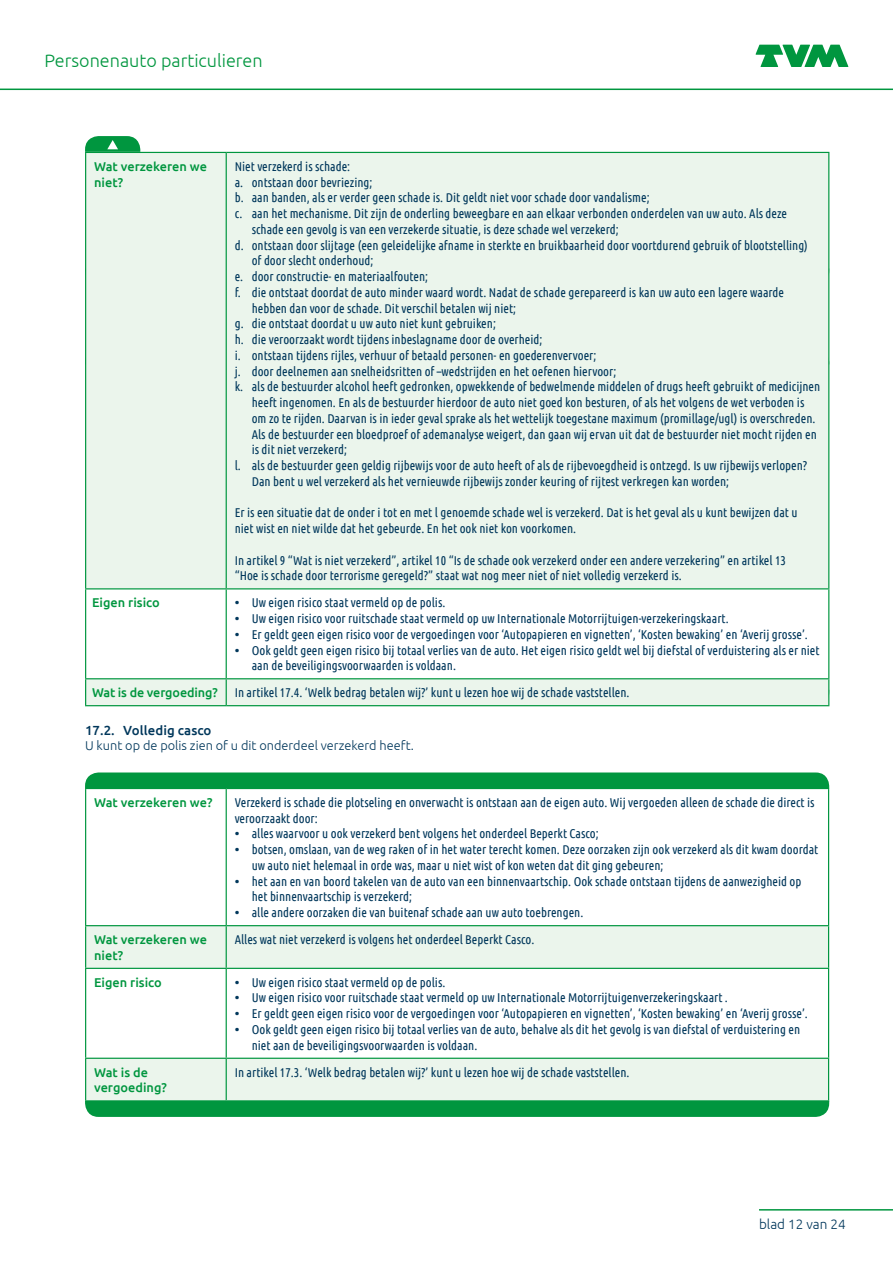
<style>
.page{position:relative;width:893px;height:1263px;background:#fff}
.page>*{position:absolute;margin:0;border:0;box-sizing:border-box;transform-origin:0 0}
.t1{font:300 18px "Ubuntu";color:#00963f}
.t2{font:300 13.5px "Ubuntu";color:#00375b}
.Bodykopje_bl_-_24{font:500 13.2px "Ubuntu";letter-spacing:.005em;color:#00375b}
.T_body_-_24{font:12.75px/15.8px "Ubuntu Condensed";color:#00375b}
.T_Body_vraag_-_24{font:500 12.75px/15.8px "Ubuntu";color:#00963f}
.Body_-_24{font:12.75px "Ubuntu Condensed";color:#00375b}
.Body_-_24-2{font:300 12.75px "Ubuntu";color:#00375b}
.s1{font-family:"Ubuntu";font-weight:500}
</style>
<div class="page">
<div style="left:85px;top:772px;width:744px;height:16px;background:#00963f"></div>
<svg style="left:85px;top:136px;width:55px;height:16px"></svg>
<div style="left:85px;top:1101px;width:744px;height:16px;background:#00963f"></div>
<svg style="left:756px;top:45px;width:92px;height:22px"></svg>
<hr style="left:0;top:89px;width:893px;height:1px;background:#00963f">
<hr style="left:759px;top:1209px;width:134px;height:1px;background:#00963f">
<svg style="left:86px;top:153px;width:742px;height:525px;fill:#ebf5ec"></svg>
<hr style="left:85px;top:152px;width:141px;height:1px;background:#00963f">
<hr style="left:85px;top:153px;width:1px;height:435px;background:#00963f">
<hr style="left:226px;top:152px;width:603px;height:1px;background:#00963f">
<hr style="left:226px;top:153px;width:1px;height:435px;background:#00963f">
<hr style="left:828px;top:153px;width:1px;height:435px;background:#00963f">
<hr style="left:85px;top:588px;width:141px;height:1px;background:#00963f">
<hr style="left:85px;top:589px;width:1px;height:89px;background:#00963f">
<hr style="left:226px;top:588px;width:603px;height:1px;background:#00963f">
<hr style="left:226px;top:589px;width:1px;height:89px;background:#00963f">
<hr style="left:828px;top:589px;width:1px;height:89px;background:#00963f">
<hr style="left:85px;top:678px;width:141px;height:1px;background:#00963f">
<hr style="left:226px;top:678px;width:603px;height:1px;background:#00963f">
<div style="left:85px;top:679px;width:744px;height:26px;background:#ebf5ec"></div>
<hr style="left:85px;top:705px;width:141px;height:1px;background:#00963f">
<hr style="left:226px;top:705px;width:603px;height:1px;background:#00963f">
<svg style="left:86px;top:926px;width:742px;height:174px"></svg>
<hr style="left:85px;top:788px;width:141px;height:1px;background:#00963f">
<hr style="left:85px;top:789px;width:1px;height:136px;background:#00963f">
<hr style="left:226px;top:788px;width:603px;height:1px;background:#00963f">
<hr style="left:226px;top:789px;width:1px;height:136px;background:#00963f">
<hr style="left:828px;top:789px;width:1px;height:136px;background:#00963f">
<hr style="left:85px;top:925px;width:141px;height:1px;background:#00963f">
<hr style="left:85px;top:926px;width:1px;height:42px;background:#00963f">
<hr style="left:226px;top:925px;width:603px;height:1px;background:#00963f">
<hr style="left:226px;top:926px;width:1px;height:42px;background:#00963f">
<hr style="left:828px;top:926px;width:1px;height:42px;background:#00963f">
<hr style="left:85px;top:968px;width:141px;height:1px;background:#00963f">
<hr style="left:85px;top:969px;width:1px;height:89px;background:#00963f">
<hr style="left:226px;top:968px;width:603px;height:1px;background:#00963f">
<hr style="left:226px;top:969px;width:1px;height:89px;background:#00963f">
<hr style="left:828px;top:969px;width:1px;height:89px;background:#00963f">
<hr style="left:85px;top:1058px;width:141px;height:1px;background:#00963f">
<hr style="left:85px;top:1059px;width:1px;height:41px;background:#00963f">
<hr style="left:226px;top:1058px;width:603px;height:1px;background:#00963f">
<hr style="left:226px;top:1059px;width:1px;height:41px;background:#00963f">
<hr style="left:828px;top:1059px;width:1px;height:41px;background:#00963f">
<hr style="left:85px;top:1100px;width:141px;height:1px;background:#00963f">
<hr style="left:226px;top:1100px;width:603px;height:1px;background:#00963f">
<h1 class="t1" style="left:45px;top:50px;width:220px">Personenauto particulieren</h1>
<p class="T_Body_vraag_-_24" style="left:94px;top:158px;width:115px">Wat verzekeren we niet?</p>
<p class="T_body_-_24" style="left:235px;top:158px;width:117px">Niet verzekerd is schade:</p>
<p class="T_body_-_24" style="left:235px;top:174px;width:139px">a. ontstaan door bevriezing;</p>
<p class="T_body_-_24" style="left:235px;top:189px;width:416px">b. aan banden, als er verder geen schade is. Dit geldt niet voor schade door vandalisme;</p>
<p class="T_body_-_24" style="left:252px;top:205px;width:537px;text-indent:-17px">c. aan het mechanisme. Dit zijn de onderling beweegbare en aan elkaar verbonden onderdelen van uw auto. Als deze schade een gevolg is van een verzekerde situatie, is deze schade wel verzekerd;</p>
<p class="T_body_-_24" style="left:252px;top:237px;width:558px;text-indent:-17px">d. ontstaan door slijtage (een geleidelijke afname in sterkte en bruikbaarheid door voortdurend gebruik of blootstelling) of door slecht onderhoud;</p>
<p class="T_body_-_24" style="left:235px;top:268px;width:195px">e. door constructie- en materiaalfouten;</p>
<p class="T_body_-_24" style="left:252px;top:284px;width:534px;text-indent:-17px">f. die ontstaat doordat de auto minder waard wordt. Nadat de schade gerepareerd is kan uw auto een lagere waarde hebben dan voor de schade. Dit verschil betalen wij niet;</p>
<p class="T_body_-_24" style="left:235px;top:315px;width:263px">g. die ontstaat doordat u uw auto niet kunt gebruiken;</p>
<p class="T_body_-_24" style="left:235px;top:331px;width:309px">h. die veroorzaakt wordt tijdens inbeslagname door de overheid;</p>
<p class="T_body_-_24" style="left:235px;top:347px;width:363px">i. ontstaan tijdens rijles, verhuur of betaald personen- en goederenvervoer;</p>
<p class="T_body_-_24" style="left:235px;top:363px;width:383px">j. door deelnemen aan snelheidsritten of –wedstrijden en het oefenen hiervoor;</p>
<p class="T_body_-_24" style="left:252px;top:378px;width:570px;text-indent:-17px">k. als de bestuurder alcohol heeft gedronken, opwekkende of bedwelmende middelen of drugs heeft gebruikt of medicijnen heeft ingenomen. En als de bestuurder hierdoor de auto niet goed kon besturen, of als het volgens de wet verboden is om zo te rijden. Daarvan is in ieder geval sprake als het wettelijk toegestane maximum (promillage/ugl) is overschreden.<br>Als de bestuurder een bloedproef of ademanalyse weigert, dan gaan wij ervan uit dat de bestuurder niet mocht rijden en is dit niet verzekerd;</p>
<p class="T_body_-_24" style="left:252px;top:457px;width:557px;text-indent:-17px">l. als de bestuurder geen geldig rijbewijs voor de auto heeft of als de rijbevoegdheid is ontzegd. Is uw rijbewijs verlopen?<br>Dan bent u wel verzekerd als het vernieuwde rijbewijs zonder keuring of rijtest verkregen kan worden;</p>
<p class="T_body_-_24" style="left:235px;top:504px;width:564px">Er is een situatie dat de onder i tot en met l genoemde schade wel is verzekerd. Dat is het geval als u kunt bewijzen dat u niet wist en niet wilde dat het gebeurde. En het ook niet kon voorkomen.</p>
<p class="T_body_-_24" style="left:235px;top:552px;width:553px">In artikel 9 “Wat is niet verzekerd”, artikel 10 “Is de schade ook verzekerd onder een andere verzekering” en artikel 13 “Hoe is schade door terrorisme geregeld?” staat wat nog meer niet of niet volledig verzekerd is.</p>
<p class="T_Body_vraag_-_24" style="left:92px;top:594px;width:69px">Eigen risico</p>
<p class="T_body_-_24" style="left:235px;top:594px;width:212px"><span class="s1">•</span> Uw eigen risico staat vermeld op de polis.</p>
<p class="T_body_-_24" style="left:235px;top:610px;width:495px"><span class="s1">•</span> Uw eigen risico voor ruitschade staat vermeld op uw Internationale Motorrijtuigen-verzekeringskaart.</p>
<p class="T_body_-_24" style="left:235px;top:626px;width:575px"><span class="s1">•</span> Er geldt geen eigen risico voor de vergoedingen voor ‘Autopapieren en vignetten’, ‘Kosten bewaking’ en ‘Averij grosse’.</p>
<p class="T_body_-_24" style="left:252px;top:642px;width:569px;text-indent:-17px"><span class="s1">•</span> Ook geldt geen eigen risico bij totaal verlies van de auto. Het eigen risico geldt wel bij diefstal of verduistering als er niet aan de beveiligingsvoorwaarden is voldaan.</p>
<p class="T_Body_vraag_-_24" style="left:92px;top:684px;width:127px">Wat is de vergoeding?</p>
<p class="Body_-_24" style="left:235px;top:685px;width:396px">In artikel 17.4. ‘Welk bedrag betalen wij?’ kunt u lezen hoe wij de schade vaststellen.</p>
<p class="Bodykopje_bl_-_24" style="left:85px;top:722px;width:128px">17.2. Volledig casco</p>
<p class="Body_-_24-2" style="left:85px;top:738px;width:330px">U kunt op de polis zien of u dit onderdeel verzekerd heeft.</p>
<p class="T_Body_vraag_-_24" style="left:94px;top:794px;width:120px">Wat verzekeren we?</p>
<p class="T_body_-_24" style="left:235px;top:794px;width:581px">Verzekerd is schade die plotseling en onverwacht is ontstaan aan de eigen auto. Wij vergoeden alleen de schade die direct is veroorzaakt door:</p>
<p class="T_body_-_24" style="left:235px;top:825px;width:366px"><span class="s1">•</span> alles waarvoor u ook verzekerd bent volgens het onderdeel Beperkt Casco;</p>
<p class="T_body_-_24" style="left:252px;top:841px;width:568px;text-indent:-17px"><span class="s1">•</span> botsen, omslaan, van de weg raken of in het water terecht komen. Deze oorzaken zijn ook verzekerd als dit kwam doordat uw auto niet helemaal in orde was, maar u niet wist of kon weten dat dit ging gebeuren;</p>
<p class="T_body_-_24" style="left:252px;top:873px;width:551px;text-indent:-17px"><span class="s1">•</span> het aan en van boord takelen van de auto van een binnenvaartschip. Ook schade ontstaan tijdens de aanwezigheid op het binnenvaartschip is verzekerd;</p>
<p class="T_body_-_24" style="left:235px;top:904px;width:350px"><span class="s1">•</span> alle andere oorzaken die van buitenaf schade aan uw auto toebrengen.</p>
<p class="T_Body_vraag_-_24" style="left:94px;top:931px;width:115px">Wat verzekeren we niet?</p>
<p class="T_body_-_24" style="left:235px;top:931px;width:301px">Alles wat niet verzekerd is volgens het onderdeel Beperkt Casco.</p>
<p class="T_Body_vraag_-_24" style="left:94px;top:974px;width:69px">Eigen risico</p>
<p class="T_body_-_24" style="left:235px;top:974px;width:212px"><span class="s1">•</span> Uw eigen risico staat vermeld op de polis.</p>
<p class="T_body_-_24" style="left:235px;top:990px;width:495px"><span class="s1">•</span> Uw eigen risico voor ruitschade staat vermeld op uw Internationale Motorrijtuigenverzekeringskaart .</p>
<p class="T_body_-_24" style="left:235px;top:1005px;width:575px"><span class="s1">•</span> Er geldt geen eigen risico voor de vergoedingen voor ‘Autopapieren en vignetten’, ‘Kosten bewaking’ en ‘Averij grosse’.</p>
<p class="T_body_-_24" style="left:252px;top:1021px;width:550px;text-indent:-17px"><span class="s1">•</span> Ook geldt geen eigen risico bij totaal verlies van de auto, behalve als dit het gevolg is van diefstal of verduistering en niet aan de beveiligingsvoorwaarden is voldaan.</p>
<p class="T_Body_vraag_-_24" style="left:94px;top:1064px;width:74px">Wat is de vergoeding?</p>
<p class="T_body_-_24" style="left:235px;top:1064px;width:396px">In artikel 17.3. ‘Welk bedrag betalen wij?’ kunt u lezen hoe wij de schade vaststellen.</p>
<p class="t2" style="left:759px;top:1216px;width:88px">blad 12 van 24</p>
</div>
